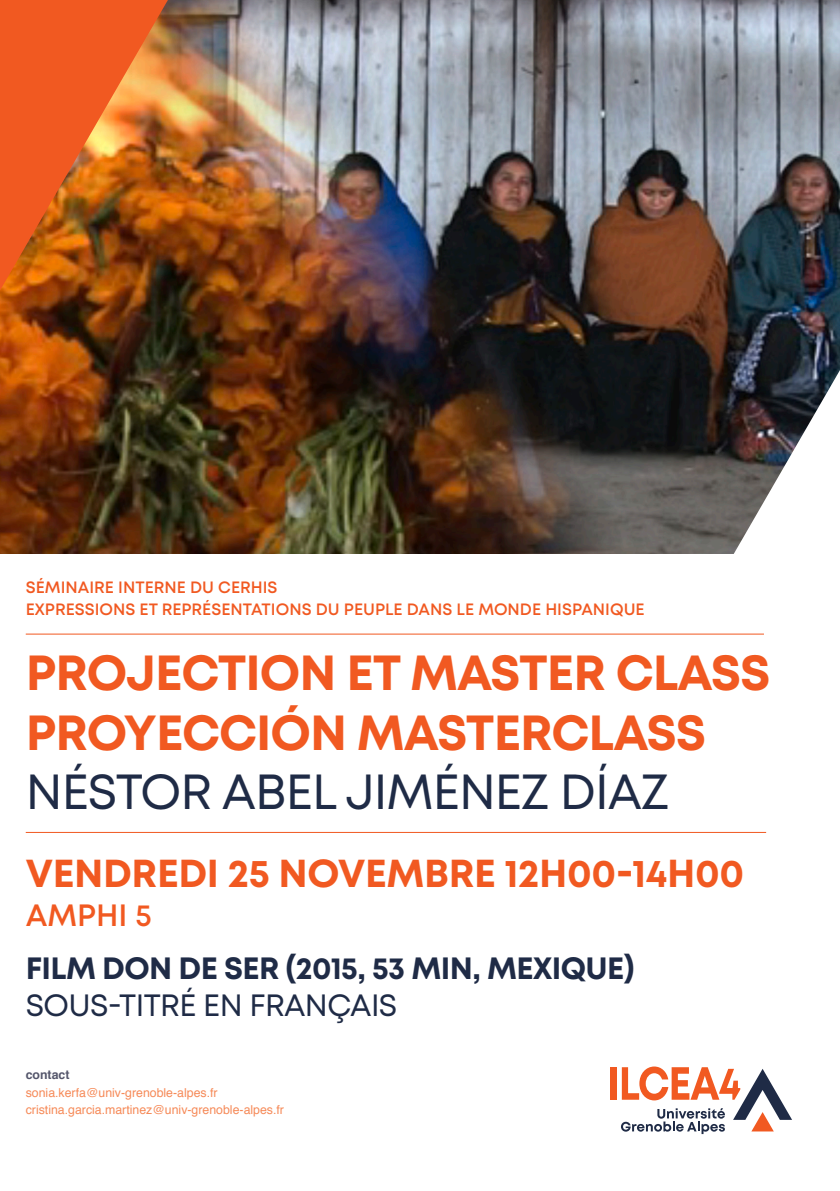
<style>
.page{position:relative;width:840px;height:1191px;background:#fff}
.page>*{position:absolute;margin:0;border:0;box-sizing:border-box;transform-origin:0 0}
.t1{font:700 49.2px/59px "Mont";letter-spacing:-.02em;color:#f15921}
.t2{font:49.2px "Mont";letter-spacing:-.02em;color:#1f2b46}
.t3{font:700 39px "Mont";letter-spacing:-.01em;color:#f15921}
.t4{font:700 30.8px "Mont";letter-spacing:-.02em;color:#1f2b46}
.t5{font:30.8px "Mont";letter-spacing:-.02em;color:#1f2b46}
.t6{font:600 30.8px "Mont";color:#f15921}
.t7{font:600 16.4px/21.4px "Mont";color:#f15921}
.t8{font:12.4px/17.6px "Helvetica";color:#f68a58}
.t9{font:700 12.4px "Helvetica";color:#54566b}
</style>
<div class="page">
<img style="left:0;top:0;width:839px;height:554px">
<svg style="left:679px;top:370px;width:160px;height:265px"></svg>
<hr style="left:26px;top:633px;width:737px;height:1px;background:#f15921">
<hr style="left:26px;top:832px;width:739px;height:1px;background:#f15921">
<img style="left:0;top:0;width:168px;height:290px">
<div style="left:610px;top:1067px;width:6px;height:32px;background:#f15921"></div>
<svg style="left:621px;top:1066px;width:170px;height:68px"></svg>
<p class="t7" style="left:26px;top:577px;width:620px">SÉMINAIRE INTERNE DU CERHIS<br>EXPRESSIONS ET REPRÉSENTATIONS DU PEUPLE DANS LE MONDE HISPANIQUE</p>
<h1 class="t1" style="left:26px;top:644px;width:746px">PROJECTION ET MASTER CLASS<br>PROYECCIÓN MASTERCLASS</h1>
<h1 class="t2" style="left:26px;top:760px;width:644px">NÉSTOR ABEL JIMÉNEZ DÍAZ</h1>
<h2 class="t3" style="left:26px;top:848px;width:719px">VENDREDI 25 NOVEMBRE 12H00-14H00</h2>
<h3 class="t6" style="left:26px;top:895px;width:127px">AMPHI 5</h3>
<h3 class="t4" style="left:26px;top:948px;width:610px">FILM DON DE SER (2015, 53 MIN, MEXIQUE)</h3>
<h3 class="t5" style="left:26px;top:985px;width:373px">SOUS-TITRÉ EN FRANÇAIS</h3>
<p class="t9" style="left:26px;top:1064px;width:45px">contact</p>
<p class="t8" style="left:26px;top:1084px;width:260px">sonia.kerfa@univ-grenoble-alpes.fr cristina.garcia.martinez@univ-grenoble-alpes.fr</p>
</div>
